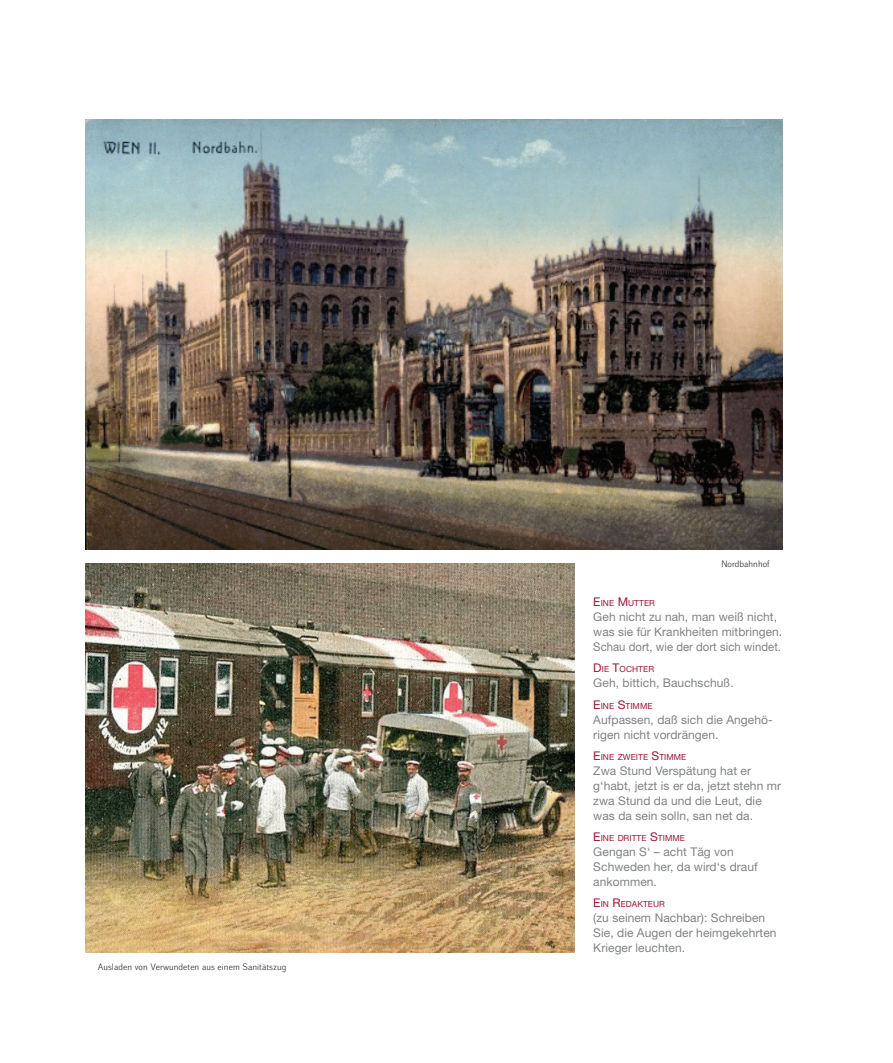
<style>
.page{position:relative;width:893px;height:1063px;background:#fff}
.page>*{position:absolute;margin:0;border:0;box-sizing:border-box;transform-origin:0 0}
.t1{font:12px/15px "Helvetica Neue";letter-spacing:.005em;color:#808285}
.t2{font:9px "Walbaum Grotesk 32 Pro";letter-spacing:.005em;color:#231f20}
.t3{font:8.4px "Helvetica Neue";letter-spacing:.005em;color:#9e1633}
.s1{font-size:12px}
</style>
<div class="page">
<img style="left:85px;top:119px;width:697px;height:431px">
<img style="left:85px;top:564px;width:489px;height:388px">
<p class="t2" style="left:98px;top:961px;width:190px">Ausladen von Verwundeten aus einem Sanitätszug</p>
<p class="t2" style="left:721px;top:559px;width:50px">Nordbahnhof</p>
<p class="t3" style="left:593px;top:598px;width:63px"><span class="s1">E</span>IN E <span class="s1">M</span>UTTER</p>
<p class="t1" style="left:593px;top:609px;width:190px">Geh nicht zu nah, man weiß nicht, was sie für Krankheiten mitbringen.<br>Schau dort, wie der dort sich windet.</p>
<p class="t3" style="left:593px;top:664px;width:62px"><span class="s1">D</span>IE <span class="s1">T</span>OCHTER</p>
<p class="t1" style="left:593px;top:675px;width:142px">Geh, bittich, Bauchschuß.</p>
<p class="t3" style="left:593px;top:701px;width:61px"><span class="s1">E</span>IN E <span class="s1">S</span>TIMME</p>
<p class="t1" style="left:593px;top:712px;width:181px">Aufpassen, daß sich die Angehö&shy;rigen nicht vordrängen.</p>
<p class="t3" style="left:593px;top:752px;width:95px"><span class="s1">E</span>IN E ZWEITE <span class="s1">S</span>TIMME</p>
<p class="t1" style="left:593px;top:763px;width:189px">Zwa Stund Verspätung hat er g‘habt, jetzt is er da, jetzt stehn mr zwa Stund da und die Leut, die was da sein solln, san net da.</p>
<p class="t3" style="left:593px;top:833px;width:93px"><span class="s1">E</span>IN E DRITTE <span class="s1">S</span>TIMME</p>
<p class="t1" style="left:593px;top:844px;width:166px">Gengan S‘ – acht Täg von<br>Schweden her, da wird‘s drauf ankommen.</p>
<p class="t3" style="left:593px;top:899px;width:73px"><span class="s1">E</span>IN <span class="s1">R</span>EDAKTEUR</p>
<p class="t1" style="left:593px;top:910px;width:185px">(zu seinem Nachbar): Schreiben<br>Sie, die Augen der heimgekehrten<br>Krieger leuchten.</p>
</div>
